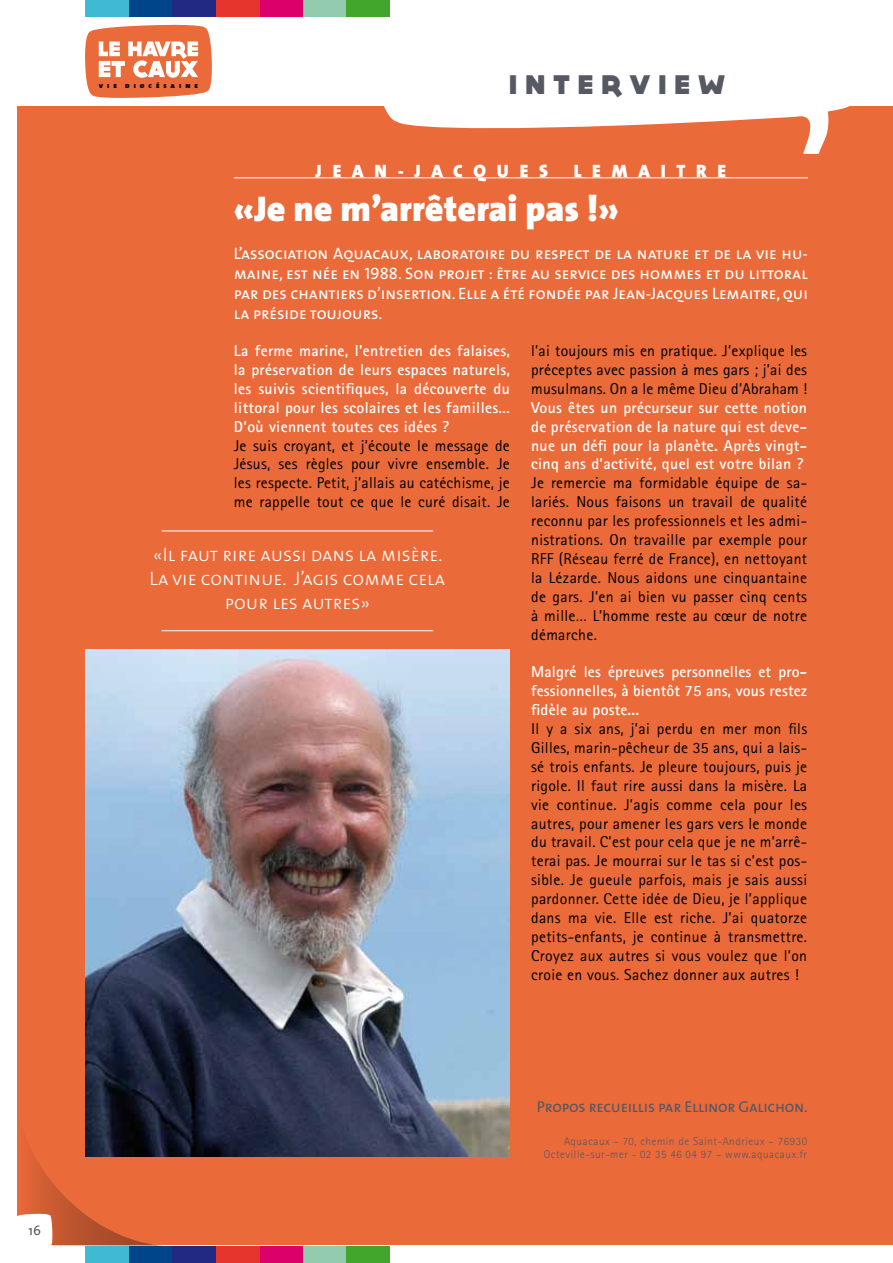
<style>
.page{position:relative;width:893px;height:1263px;background:#fff}
.page>*{position:absolute;margin:0;border:0;box-sizing:border-box;transform-origin:0 0}
.t1{font:900 36px "The Sans";color:#fff}
.t2{font:800 27px "DOCK11";color:#565864}
.t3{font:19.5px/24px "The Sans Light Caps";color:#fff;text-align:center}
.t4{font:18px "The Sans Black Caps";letter-spacing:.64em;color:#fff}
.t5{font:16.5px/19.8px "The Sans Caps";color:#fff;text-align:justify}
.t6{font:15.75px/18.9px "Rotis Sans Serif";letter-spacing:.015em;color:#000;text-align:justify}
.t7{font:700 15.75px/18.9px "Rotis Sans Serif";letter-spacing:.02em;color:#fff;text-align:justify}
.t8{font:15.75px "The Sans Caps";letter-spacing:-.015em;color:#565864}
.t9{font:13.5px "The Sans";color:#565864}
.t10{font:300 11.25px/13.5px "Rotis Sans Serif";letter-spacing:.05em;color:#565864;text-align:right}
.t11{font:7.65px "The Sans Black Caps";letter-spacing:.525em;color:#000}
</style>
<div class="page">
<div style="left:85px;top:0;width:44px;height:17px;background:#3fb9d4"></div>
<div style="left:129px;top:0;width:43px;height:17px;background:#00458a"></div>
<div style="left:172px;top:0;width:44px;height:17px;background:#222983"></div>
<div style="left:216px;top:0;width:44px;height:17px;background:#e5352c"></div>
<div style="left:260px;top:0;width:44px;height:17px;background:#dc006b"></div>
<div style="left:304px;top:0;width:43px;height:17px;background:#93cbaf"></div>
<div style="left:347px;top:0;width:43px;height:17px;background:#41a62b"></div>
<div style="left:85px;top:1246px;width:44px;height:17px;background:#3fb9d4"></div>
<div style="left:129px;top:1246px;width:43px;height:17px;background:#00458a"></div>
<div style="left:172px;top:1246px;width:44px;height:17px;background:#222983"></div>
<div style="left:216px;top:1246px;width:44px;height:17px;background:#e5352c"></div>
<div style="left:260px;top:1246px;width:44px;height:17px;background:#dc006b"></div>
<div style="left:304px;top:1246px;width:43px;height:17px;background:#93cbaf"></div>
<div style="left:347px;top:1246px;width:43px;height:17px;background:#41a62b"></div>
<div style="left:17px;top:106px;width:876px;height:1139px;background:#eb6a39"></div>
<svg style="left:384px;top:106px;width:466px;height:48px"></svg>
<img style="left:85px;top:649px;width:425px;height:508px">
<hr style="left:162px;top:531px;width:271px;height:1px;background:#fff">
<hr style="left:162px;top:630px;width:271px;height:1px;background:#fff">
<svg style="left:17px;top:1097px;width:149px;height:149px"></svg>
<svg style="left:85px;top:24px;width:127px;height:74px"></svg>
<hr style="left:234px;top:177px;width:574px;height:1px;background:#fff">
<p class="t9" style="left:28px;top:1219px;width:14px">16</p>
<p class="t11" style="left:99px;top:79px;width:101px">VIE DIOCÉSAINE</p>
<h2 class="t2" style="left:509px;top:72px;width:41px">I NTERVIE</h2>
<h2 class="t2" style="left:698px;top:72px;width:28px">W</h2>
<p class="t4" style="left:316px;top:156px;width:233px">JEAN-JACQUES</p>
<p class="t4" style="left:574px;top:156px;width:154px">LEMAITRE</p>
<h1 class="t1" style="left:234px;top:179px;width:386px">«Je ne m’arrêterai pas !»</h1>
<p class="t5" style="left:234px;top:243px;width:576px">L’association Aquacaux, laboratoire du respect de la nature et de la vie hu&shy;maine, est née en 1988. Son projet : être au service des hommes et du littoral par des chantiers d’insertion. Elle a été fondée par Jean-Jacques Lemaitre, qui la préside toujours.</p>
<p class="t7" style="left:234px;top:341px;width:278px">La ferme marine, l’entretien des falaises, la préservation de leurs espaces naturels, les suivis scientifiques, la découverte du littoral pour les scolaires et les familles… D’où viennent toutes ces idées ?</p>
<p class="t6" style="left:234px;top:436px;width:277px">Je suis croyant, et j’écoute le message de Jésus, ses règles pour vivre ensemble. Je les respecte. Petit, j’allais au catéchisme, je me rappelle tout ce que le curé disait. Je</p>
<p class="t3" style="left:150px;top:542px;width:297px">«Il faut rire aussi dans la misère.<br>La vie continue. J’agis comme cela pour les autres»</p>
<p class="t6" style="left:531px;top:341px;width:277px">l’ai toujours mis en pratique. J’explique les préceptes avec passion à mes gars ; j’ai des musulmans. On a le même Dieu d’Abraham !</p>
<p class="t7" style="left:531px;top:398px;width:277px">Vous êtes un précurseur sur cette notion de préservation de la nature qui est deve&shy;nue un défi pour la planète. Après vingt&shy;cinq ans d’activité, quel est votre bilan ?</p>
<p class="t6" style="left:531px;top:473px;width:277px">Je remercie ma formidable équipe de sa&shy;lariés. Nous faisons un travail de qualité reconnu par les professionnels et les admi&shy;nistrations. On travaille par exemple pour RFF (Réseau ferré de France), en nettoyant la Lézarde. Nous aidons une cinquantaine de gars. J’en ai bien vu passer cinq cents à mille… L’homme reste au cœur de notre démarche.</p>
<p class="t7" style="left:531px;top:662px;width:277px">Malgré les épreuves personnelles et pro&shy;fessionnelles, à bientôt 75 ans, vous restez fidèle au poste...</p>
<p class="t6" style="left:531px;top:719px;width:278px">Il y a six ans, j’ai perdu en mer mon fils Gilles, marin-pêcheur de 35 ans, qui a lais&shy;sé trois enfants. Je pleure toujours, puis je rigole. Il faut rire aussi dans la misère. La vie continue. J’agis comme cela pour les autres, pour amener les gars vers le monde du travail. C’est pour cela que je ne m’arrê&shy;terai pas. Je mourrai sur le tas si c’est pos&shy;sible. Je gueule parfois, mais je sais aussi pardonner. Cette idée de Dieu, je l’applique dans ma vie. Elle est riche. J’ai quatorze petits-enfants, je continue à transmettre.<br>Croyez aux autres si vous voulez que l’on croie en vous. Sachez donner aux autres !</p>
<p class="t8" style="left:537px;top:1094px;width:273px">Propos recueillis par Ellinor Galichon.</p>
<p class="t10" style="left:544px;top:1134px;width:265px">Aquacaux – 70, chemin de Saint-Andrieux – 76930<br>Octeville-sur-mer - 02 35 46 04 97 – www.aquacaux.fr</p>
</div>
